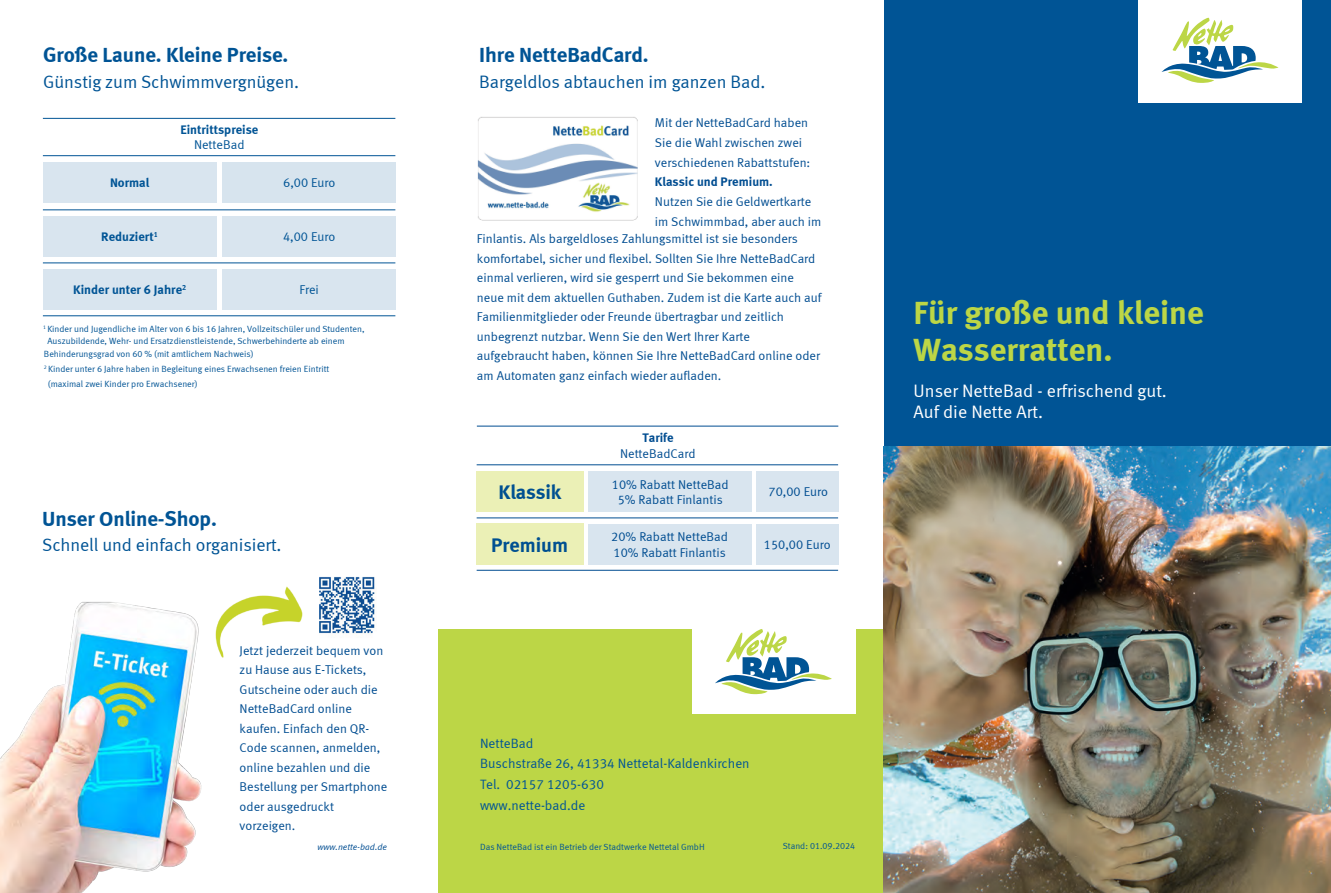
<style>
.page{position:relative;width:1331px;height:893px;background:#fff}
.page>*{position:absolute;margin:0;border:0;box-sizing:border-box;transform-origin:0 0}
.t1{font:700 33px/36.8px "SN Meta";color:#bcd646}
.t2{font:700 21px "SN Meta";letter-spacing:-.005em;color:#005495}
.t3{font:700 20.25px "SN Meta";color:#005091}
.t4{font:18px "SN Meta";letter-spacing:-.005em;color:#005495}
.t5{font:18px/21.6px "SN Meta";color:#fff}
.t6{font:13.5px/20.7px "SN Meta";color:#005495}
.t7{font:12.75px/19.5px "SN Meta";color:#004d91}
.t8{font:700 12.75px "SN Meta";color:#005495}
.t9{font:12.75px/19.8px "SN Meta";color:#004d91}
.t10{font:12.75px "SN Meta";color:#005495}
.t11{font:700 12.75px "SN Meta";color:#004d91}
.t12{font:9px/15.1px "SN Meta";color:#005495}
.t13{font:italic 9px "SN Meta";color:#004d91}
.s1{font-style:inherit}
</style>
<div class="page">
<div style="left:438px;top:629px;width:462px;height:264px;background:#bcd646"></div>
<div style="left:884px;top:0;width:447px;height:462px;background:#005495"></div>
<img style="left:884px;top:446px;width:447px;height:447px">
<div style="left:1138px;top:0;width:164px;height:102px;background:#fff"></div>
<svg style="left:1161px;top:18px;width:117px;height:65px"></svg>
<div style="left:692px;top:611px;width:163px;height:103px;background:#fff"></div>
<svg style="left:715px;top:629px;width:117px;height:65px"></svg>
<div style="left:223px;top:163px;width:173px;height:40px;background:#d7e4ee"></div>
<div style="left:43px;top:163px;width:173px;height:40px;background:#d9e5ef"></div>
<div style="left:223px;top:216px;width:173px;height:41px;background:#d9e5ef"></div>
<div style="left:43px;top:216px;width:173px;height:41px;background:#d9e5ef"></div>
<div style="left:223px;top:269px;width:173px;height:40px;background:#d9e5ef"></div>
<div style="left:43px;top:269px;width:173px;height:40px;background:#d9e5ef"></div>
<hr style="left:43px;top:155px;width:352px;height:1px;background:#005495">
<hr style="left:43px;top:118px;width:352px;height:1px;background:#005495">
<hr style="left:43px;top:210px;width:352px;height:1px;background:#005495">
<hr style="left:43px;top:263px;width:352px;height:1px;background:#005495">
<hr style="left:43px;top:316px;width:352px;height:1px;background:#005495">
<hr style="left:477px;top:464px;width:361px;height:1px;background:#004d91">
<hr style="left:477px;top:426px;width:361px;height:1px;background:#004d91">
<hr style="left:477px;top:518px;width:361px;height:1px;background:#004d91">
<hr style="left:477px;top:570px;width:361px;height:1px;background:#004d91">
<img style="left:0;top:602px;width:202px;height:291px">
<img style="left:215px;top:577px;width:160px;height:81px">
<img style="left:477px;top:117px;width:161px;height:104px">
<h2 class="t2" style="left:43px;top:42px;width:247px">Große Laune. Kleine Preise.</h2>
<h3 class="t4" style="left:43px;top:71px;width:257px">Günstig zum Schwimmvergnügen.</h3>
<p class="t8" style="left:110px;top:175px;width:41px">Normal</p>
<p class="t8" style="left:101px;top:229px;width:58px">Reduziert<sup>1</sup></p>
<p class="t8" style="left:180px;top:122px;width:79px">Eintrittspreise</p>
<p class="t10" style="left:194px;top:137px;width:52px">NetteBad</p>
<p class="t10" style="left:283px;top:176px;width:54px">6,00 Euro</p>
<p class="t10" style="left:283px;top:229px;width:54px">4,00 Euro</p>
<p class="t8" style="left:73px;top:282px;width:114px">Kinder unter 6 Jahre<sup>2</sup></p>
<p class="t10" style="left:300px;top:282px;width:21px">Frei</p>
<p class="t12" style="left:43px;top:321px;width:323px"><sup>1</sup> Kinder und Jugendliche im Alter von 6 bis 16 Jahren, Vollzeitschüler und Studenten,</p>
<p class="t12" style="left:47px;top:333px;width:299px">Auszubildende, Wehr- und Ersatzdienstleistende, Schwerbehinderte ab einem</p>
<p class="t12" style="left:44px;top:346px;width:211px">Behinderungsgrad von 60 % (mit amtlichem Nachweis)</p>
<p class="t12" style="left:48px;top:361px;width:283px;text-indent:-4px"><sup>2</sup> Kinder unter 6 Jahre haben in Begleitung eines Erwachsenen freien Eintritt (maximal zwei Kinder pro Erwachsener)</p>
<h2 class="t2" style="left:42px;top:506px;width:176px">Unser Online-Shop.</h2>
<h3 class="t4" style="left:42px;top:535px;width:241px">Schnell und einfach organisiert.</h3>
<p class="t7" style="left:240px;top:640px;width:149px">Jetzt jederzeit bequem von zu Hause aus E-Tickets,<br>Gutscheine oder auch die<br>NetteBadCard online kaufen. Einfach den QR-<br>Code scannen, anmelden, online bezahlen und die<br>Bestellung per Smartphone oder ausgedruckt vorzeigen.</p>
<p class="t13" style="left:317px;top:842px;width:71px">www.nette-bad.de</p>
<h2 class="t2" style="left:479px;top:42px;width:171px">Ihre NetteBadCard.</h2>
<h3 class="t4" style="left:479px;top:71px;width:288px">Bargeldlos abtauchen im ganzen Bad.</h3>
<p class="t7" style="left:655px;top:113px;width:157px"><span class="s1">Mit der NetteBadCard haben<br>Sie die</span> Wahl zwischen zwei verschiedenen Rabattstufen:</p>
<p class="t11" style="left:655px;top:174px;width:119px">Klassic und Premium.</p>
<p class="t9" style="left:655px;top:192px;width:168px">Nutzen Sie die Geldwertkarte im Schwimmbad, aber auch im</p>
<p class="t7" style="left:477px;top:229px;width:346px"><span class="s1">Finlantis. Als bargeld</span>lose<span class="s1">s</span> Zahlungsmittel <span class="s1">ist sie</span> besonders komfortabel, sicher und flexibel. Sollten Sie Ihre NetteBadCard einmal verlieren, wird sie gesperrt und Sie bekommen eine neue mit dem aktuellen Guthaben. Zudem ist die Karte auch auf Familienmitglieder oder Freunde übertragbar und zeitlich unbegrenzt nutzbar. Wenn Sie den Wert Ihrer Karte <span class="s1">aufge</span>braucht haben, können Sie Ihre NetteBadCard online oder am Automaten <span class="s1">ganz</span> einfach wieder aufladen.</p>
<p class="t11" style="left:642px;top:430px;width:33px">Tarife</p>
<p class="t7" style="left:620px;top:443px;width:77px">NetteBadCard</p>
<p class="t7" style="left:612px;top:476px;width:118px;line-height:15.3px;text-align:center">10% Rabatt NetteBad<br><span class="s1">5</span>% Rabatt Finlantis</p>
<p class="t7" style="left:769px;top:482px;width:61px">70,00 Euro</p>
<p class="t7" style="left:764px;top:535px;width:68px">150,00 Euro</p>
<h3 class="t3" style="left:499px;top:480px;width:64px">Klassik</h3>
<h3 class="t3" style="left:491px;top:533px;width:79px">Premium</h3>
<p class="t7" style="left:611px;top:529px;width:118px;line-height:15.3px">20% Rabatt NetteBad<br><span class="s1">10</span>% Rabatt Finlantis</p>
<h1 class="t1" style="left:914px;top:293px;width:292px">Für große und kleine<br>Wasserratten.</h1>
<h3 class="t5" style="left:914px;top:380px;width:255px">Unser NetteBad - erfrischend gut.<br>Auf die Nette Art.</h3>
<p class="t6" style="left:480px;top:732px;width:271px">NetteBad<br>Buschstraße 26, 41334 Nettetal-Kaldenkirchen<br>Tel. 02157 <span class="s1">1205-630<br></span>www.nette-bad.de</p>
<p class="t12" style="left:480px;top:839px;width:226px">Das NetteBad ist ein Betrieb der Stadtwerke Nettetal GmbH</p>
<p class="t12" style="left:783px;top:839px;width:74px">Stand: 01.09.2024</p>
</div>
